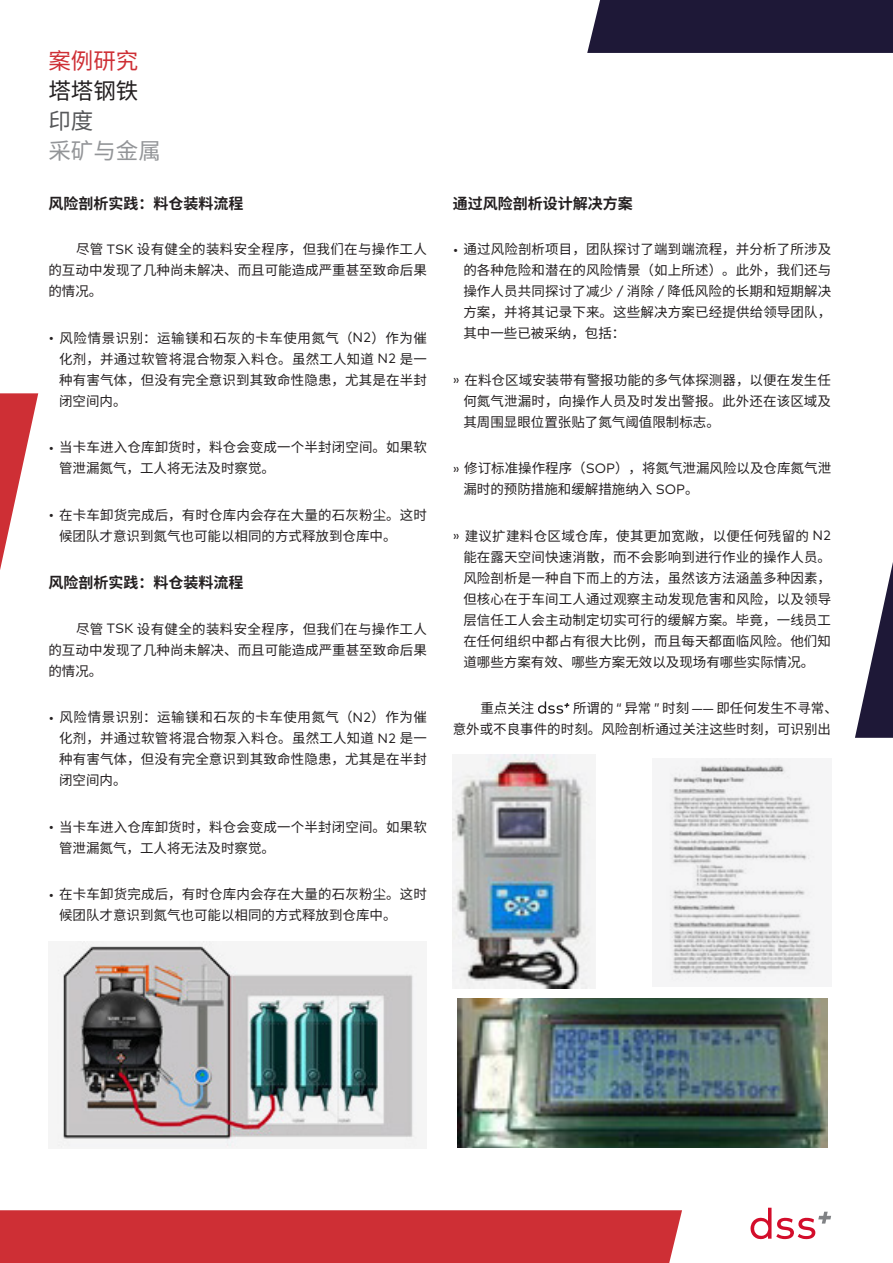
<style>
.page{position:relative;width:893px;height:1263px;background:#fff}
.page>*{position:absolute;margin:0;border:0;box-sizing:border-box;transform-origin:0 0}
.t1{font:22.5px "Noto Sans Hans";color:#939598}
.t2{font:22.5px "Noto Sans Hans";color:#ce2f35}
.t3{font:22.5px "Noto Sans Hans";color:#231f20}
.t4{font:22.5px "Noto Sans Hans";color:#57585a}
.t5{font:700 15px "Noto Sans Hans";color:#231f20}
.t6{font:13.5px/21px "Noto Sans Hans";letter-spacing:.01em;color:#231f20;text-align:justify}
.s1{font-family:"Mark"}
</style>
<div class="page">
<div style="left:587px;top:0;width:306px;height:53px;background:#1e1837"></div>
<svg style="left:855px;top:562px;width:38px;height:176px"></svg>
<svg style="left:0;top:393px;width:38px;height:177px"></svg>
<div style="left:0;top:1210px;width:682px;height:53px;background:#ce2f35"></div>
<svg style="left:750px;top:1208px;width:81px;height:31px"></svg>
<svg style="left:538px;top:701px;width:31px;height:13px"></svg>
<img style="left:57px;top:942px;width:360px;height:206px">
<img style="left:457px;top:998px;width:371px;height:149px">
<img style="left:453px;top:755px;width:142px;height:233px">
<img style="left:666px;top:758px;width:149px;height:224px">
<p class="t2" style="left:48px;top:48px;width:91px">案例研究</p>
<p class="t3" style="left:48px;top:78px;width:91px">塔塔钢铁</p>
<p class="t4" style="left:48px;top:108px;width:46px">印度</p>
<p class="t1" style="left:48px;top:138px;width:114px">采矿与金属</p>
<p class="t5" style="left:48px;top:195px;width:197px">风险剖析实践：料仓装料流程</p>
<p class="t6" style="left:48px;top:239px;width:380px;text-indent:28px">尽管 <span class="s1">TSK</span> 设有健全的装料安全程序，但我们在与操作工人的互动中发现了几种尚未解决、而且可能造成严重甚至致命后果的情况。</p>
<p class="t6" style="left:59px;top:327px;width:369px;text-indent:-11px"><span class="s1">•</span> 风险情景识别：运输镁和石灰的卡车使用氮气（<span class="s1">N2</span>）作为催化剂，并通过软管将混合物泵入料仓。虽然工人知道 <span class="s1">N2</span> 是一种有害气体，但没有完全意识到其致命性隐患，尤其是在半封闭空间内。</p>
<p class="t6" style="left:59px;top:437px;width:369px;text-indent:-11px"><span class="s1">•</span> 当卡车进入仓库卸货时，料仓会变成一个半封闭空间。如果软管泄漏氮气，工人将无法及时察觉。</p>
<p class="t6" style="left:59px;top:504px;width:369px;text-indent:-11px"><span class="s1">•</span> 在卡车卸货完成后，有时仓库内会存在大量的石灰粉尘。这时候团队才意识到氮气也可能以相同的方式释放到仓库中。</p>
<p class="t5" style="left:48px;top:574px;width:197px">风险剖析实践：料仓装料流程</p>
<p class="t6" style="left:48px;top:618px;width:380px;text-indent:28px">尽管 <span class="s1">TSK</span> 设有健全的装料安全程序，但我们在与操作工人的互动中发现了几种尚未解决、而且可能造成严重甚至致命后果的情况。</p>
<p class="t6" style="left:59px;top:707px;width:369px;text-indent:-11px"><span class="s1">•</span> 风险情景识别：运输镁和石灰的卡车使用氮气（<span class="s1">N2</span>）作为催化剂，并通过软管将混合物泵入料仓。虽然工人知道 <span class="s1">N2</span> 是一种有害气体，但没有完全意识到其致命性隐患，尤其是在半封闭空间内。</p>
<p class="t6" style="left:59px;top:816px;width:369px;text-indent:-11px"><span class="s1">•</span> 当卡车进入仓库卸货时，料仓会变成一个半封闭空间。如果软管泄漏氮气，工人将无法及时察觉。</p>
<p class="t6" style="left:59px;top:884px;width:369px;text-indent:-11px"><span class="s1">•</span> 在卡车卸货完成后，有时仓库内会存在大量的石灰粉尘。这时候团队才意识到氮气也可能以相同的方式释放到仓库中。</p>
<p class="t5" style="left:453px;top:195px;width:181px">通过风险剖析设计解决方案</p>
<p class="t6" style="left:463px;top:239px;width:369px;text-indent:-11px"><span class="s1">•</span> 通过风险剖析项目，团队探讨了端到端流程，并分析了所涉及的各种危险和潜在的风险情景（如上所述）。此外，我们还与操作人员共同探讨了减少 <span class="s1">/</span> 消除 <span class="s1">/</span> 降低风险的长期和短期解决方案，并将其记录下来。这些解决方案已经提供给领导团队，其中一些已被采纳，包括：</p>
<p class="t6" style="left:463px;top:369px;width:369px;text-indent:-11px"><span class="s1">»</span> 在料仓区域安装带有警报功能的多气体探测器，以便在发生任何氮气泄漏时，向操作人员及时发出警报。此外还在该区域及其周围显眼位置张贴了氮气阈值限制标志。</p>
<p class="t6" style="left:463px;top:458px;width:369px;text-indent:-11px"><span class="s1">»</span> 修订标准操作程序（<span class="s1">SOP</span>），将氮气泄漏风险以及仓库氮气泄漏时的预防措施和缓解措施纳入 <span class="s1">SOP</span>。</p>
<p class="t6" style="left:463px;top:525px;width:369px;text-indent:-11px"><span class="s1">»</span> 建议扩建料仓区域仓库，使其更加宽敞，以便任何残留的 <span class="s1">N2</span>能在露天空间快速消散，而不会影响到进行作业的操作人员。风险剖析是一种自下而上的方法，虽然该方法涵盖多种因素，但核心在于车间工人通过观察主动发现危害和风险，以及领导层信任工人会主动制定切实可行的缓解方案。毕竟，一线员工在任何组织中都占有很大比例，而且每天都面临风险。他们知道哪些方案有效、哪些方案无效以及现场有哪些实际情况。</p>
<p class="t6" style="left:480px;top:698px;width:55px">重点关注</p>
<p class="t6" style="left:453px;top:698px;width:387px;text-indent:120px">所谓的 <span class="s1">“</span> 异常 <span class="s1">”</span> 时刻 <span class="s1">——</span> 即任何发生不寻常、意外或不良事件的时刻。风险剖析通过关注这些时刻，可识别出</p>
</div>
